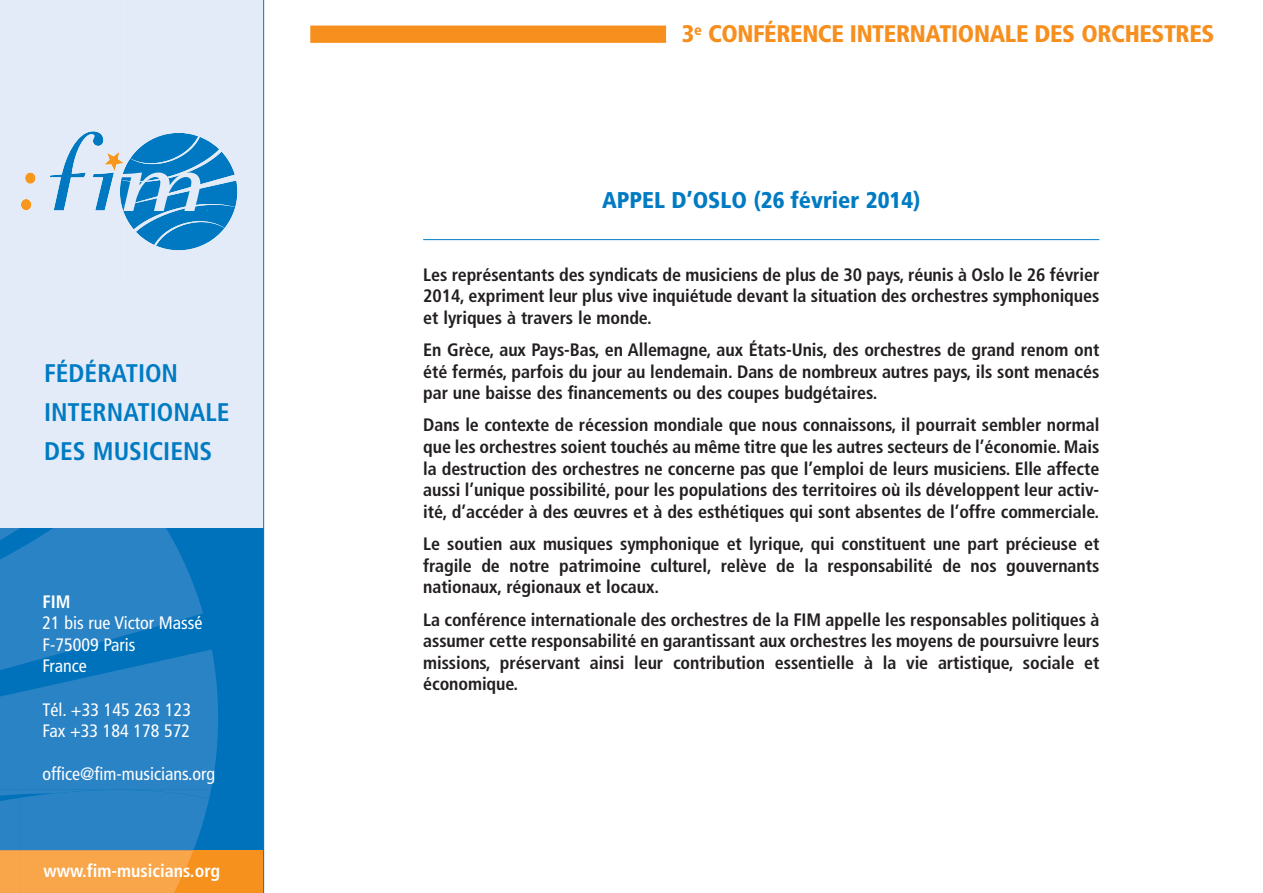
<style>
.page{position:relative;width:1263px;height:893px;background:#fff}
.page>*{position:absolute;margin:0;border:0;box-sizing:border-box;transform-origin:0 0}
.t1{font:700 condensed 25.5px/39px "Frutiger";color:#007bc3}
.t2{font:900 condensed 24px "Frutiger";letter-spacing:-.015em;color:#f68f1e}
.t3{font:900 condensed 22.8px "Frutiger";color:#007bc3}
.t4{font:700 condensed 18px/21.6px "Frutiger";letter-spacing:-.005em;color:#231f20;text-align:justify}
.t5{font:condensed 18px/21.6px "Frutiger";color:#fff}
.t6{font:700 condensed 18px "Frutiger";color:#fff}
</style>
<div class="page">
<div style="left:0;top:528px;width:264px;height:365px;background:#0072bc"></div>
<div style="left:0;top:850px;width:264px;height:43px;background:#f6911e"></div>
<svg style="left:0;top:528px;width:218px;height:365px"></svg>
<svg style="left:0;top:0;width:263px;height:282px;background:#c4dbef"></svg>
<div style="left:0;top:282px;width:124px;height:246px;background:#e2ebf7"></div>
<div style="left:124px;top:282px;width:140px;height:246px;background:#e2ebf7"></div>
<div style="left:310px;top:26px;width:356px;height:17px;background:#f68f1e"></div>
<hr style="left:423px;top:239px;width:676px;height:1px;background:#007bc3">
<hr style="left:263px;top:0;width:1px;height:893px;background:#007bc3">
<h1 class="t1" style="left:44px;top:355px;width:187px">FÉDÉRATION<br>INTERNATIONALE<br>DES MUSICIENS</h1>
<p class="t6" style="left:43px;top:594px;width:30px">FIM</p>
<p class="t5" style="left:43px;top:613px;width:161px">21 bis rue Victor Massé<br>F-75009 Paris<br>France</p>
<p class="t5" style="left:43px;top:700px;width:150px">Tél. +33 145 263 123<br>Fax +33 184 178 572</p>
<p class="t5" style="left:43px;top:765px;width:174px">office@fim-musicians.org</p>
<p class="t6" style="left:43px;top:863px;width:178px">www.fim-musicians.org</p>
<h2 class="t2" style="left:682px;top:24px;width:534px">3<sup>e</sup> CONFÉRENCE INTERNATIONALE DES ORCHESTRES</h2>
<p class="t3" style="left:602px;top:191px;width:320px">APPEL D’OSLO (26 février 2014)</p>
<p class="t4" style="left:423px;top:265px;width:678px">Les représentants des syndicats de musiciens de plus de 30 pays, réunis à Oslo le 26 février 2014, expriment leur plus vive inquiétude devant la situation des orchestres symphoniques et lyriques à travers le monde.</p>
<p class="t4" style="left:423px;top:340px;width:678px">En Grèce, aux Pays-Bas, en Allemagne, aux États-Unis, des orchestres de grand renom ont été fermés, parfois du jour au lendemain. Dans de nombreux autres pays, ils sont menacés par une baisse des financements ou des coupes budgétaires.</p>
<p class="t4" style="left:423px;top:416px;width:678px">Dans le contexte de récession mondiale que nous connaissons, il pourrait sembler normal que les orchestres soient touchés au même titre que les autres secteurs de l’économie. Mais la destruction des orchestres ne concerne pas que l’emploi de leurs musiciens. Elle affecte aussi l’unique possibilité, pour les populations des territoires où ils développent leur activ&shy;ité, d’accéder à des œuvres et à des esthétiques qui sont absentes de l’offre commerciale.</p>
<p class="t4" style="left:423px;top:534px;width:678px">Le soutien aux musiques symphonique et lyrique, qui constituent une part précieuse et fragile de notre patrimoine culturel, relève de la responsabilité de nos gouvernants nationaux, régionaux et locaux.</p>
<p class="t4" style="left:423px;top:610px;width:678px">La conférence internationale des orchestres de la FIM appelle les responsables politiques à assumer cette responsabilité en garantissant aux orchestres les moyens de poursuivre leurs missions, préservant ainsi leur contribution essentielle à la vie artistique, sociale et économique.</p>
</div>
